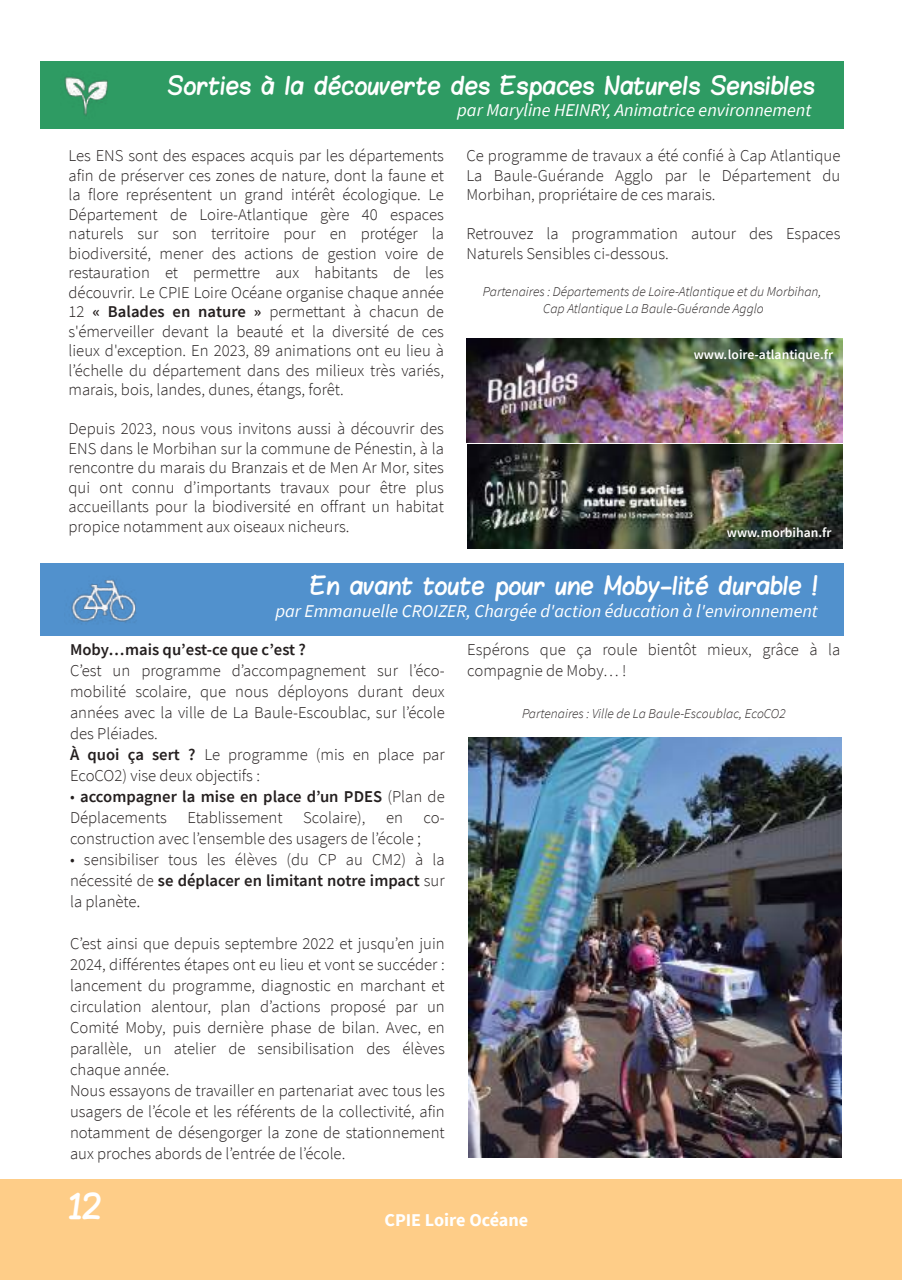
<style>
.page{position:relative;width:902px;height:1280px;background:#fff}
.page>*{position:absolute;margin:0;border:0;box-sizing:border-box;transform-origin:0 0}
.t1{font:27px "Blokletters Viltstift";color:#fff}
.t2{font:19.5px "Blokletters Viltstift";color:#fff}
.t3{font:italic 18px "Source Sans Pro";color:#fff}
.t4{font:700 18px "Source Sans Pro";color:#fff}
.t5{font:300 16.5px/19.5px "Source Sans Pro";color:#241f1f;text-align:justify}
.t6{font:600 16.5px "Source Sans Pro";color:#241f1f}
.t7{font:italic 300 13.5px/16.5px "Source Sans Pro";color:#241f1f;text-align:center}
.t8{font:600 13.5px "Source Sans Pro";color:#fff}
.s1{font-weight:600}
.s2{font-size:18px}
</style>
<div class="page">
<div style="left:0;top:1179px;width:901px;height:101px;background:#fecd88"></div>
<div style="left:40px;top:61px;width:802px;height:68px;background:#2e9b63"></div>
<img style="left:466px;top:339px;width:376px;height:103px">
<div style="left:40px;top:563px;width:803px;height:72px;background:#5191cd"></div>
<img style="left:468px;top:737px;width:373px;height:420px">
<img style="left:467px;top:445px;width:375px;height:104px">
<img style="left:64px;top:76px;width:44px;height:40px">
<img style="left:71px;top:579px;width:65px;height:45px">
<p class="t2" style="left:167px;top:75px;width:649px">Sorties à la découverte des Espaces Naturels Sensibles</p>
<p class="t3" style="left:457px;top:99px;width:355px">par Maryline HEINRY, Animatrice environnement</p>
<p class="t5" style="left:69px;top:146px;width:377px">Les ENS sont des espaces acquis par les départements afin de préserver ces zones de nature, dont la faune et la flore représentent un grand intérêt écologique. Le Département de Loire-Atlantique gère 40 espaces naturels sur son territoire pour en protéger la biodiversité, mener des actions de gestion voire de restauration et permettre aux habitants de les découvrir. Le CPIE Loire Océane organise chaque année 12 <span class="s1">« Balades en nature »</span> permettant à chacun de s'émerveiller devant la beauté et la diversité de ces lieux d'exception. En 2023, 89 animations ont eu lieu à l’échelle du département dans des milieux très variés, marais, bois, landes, dunes, étangs, forêt.</p>
<p class="t5" style="left:69px;top:419px;width:377px">Depuis 2023, nous vous invitons aussi à découvrir des ENS dans le Morbihan sur la commune de Pénestin, à la rencontre du marais du Branzais et de Men Ar Mor, sites qui ont connu d’importants travaux pour être plus accueillants pour la biodiversité en offrant un habitat propice notamment aux oiseaux nicheurs.</p>
<p class="t5" style="left:466px;top:146px;width:375px">Ce programme de travaux a été confié à Cap Atlantique La Baule-Guérande Agglo par le Département du Morbihan, propriétaire de ces marais.</p>
<p class="t5" style="left:466px;top:224px;width:375px">Retrouvez la programmation autour des Espaces<br>Naturels Sensibles ci-dessous.</p>
<p class="t7" style="left:483px;top:283px;width:340px">Partenaires : Départements de Loire-Atlantique et du Morbihan,<br>Cap Atlantique La Baule-Guérande Agglo</p>
<p class="t8" style="left:693px;top:345px;width:141px">www.loire-atlantique.fr</p>
<p class="t8" style="left:726px;top:523px;width:106px">www.morbihan.fr</p>
<p class="t2" style="left:310px;top:575px;width:509px">En avant toute pour une Moby-lité durable !</p>
<p class="t3" style="left:275px;top:599px;width:544px">par Emmanuelle CROIZER, Chargée d'action éducation à l'environnement</p>
<p class="t6" style="left:70px;top:639px;width:237px">Moby…mais qu’est-ce que c’est ?</p>
<p class="t5" style="left:70px;top:660px;width:376px;line-height:21px;text-align:left">C’est un programme d’accompagnement sur l’éco&shy;mobilité scolaire, que nous déployons durant deux années avec la ville de La Baule-Escoublac, sur l’école des Pléiades.<br><span class="s1">À quoi ça sert ?</span> Le programme (mis en place par EcoCO2) vise deux objectifs :</p>
<p class="t5" style="left:70px;top:786px;width:376px;line-height:21px">• <span class="s1">accompagner la mise en place d’un PDES</span> (Plan de Déplacements Etablissement Scolaire), en co&shy;construction avec l’ensemble des usagers de l’école <span class="s2">;</span></p>
<p class="t5" style="left:70px;top:849px;width:376px;line-height:21px">• sensibiliser tous les élèves (du CP au CM2) à la nécessité de <span class="s1">se déplacer en limitant notre impact</span> sur la planète<span class="s2">.</span></p>
<p class="t5" style="left:70px;top:933px;width:376px;line-height:21px;text-align:left">C’est ainsi que depuis septembre 2022 et jusqu’en juin 2024, différentes étapes ont eu lieu et vont se succéder : lancement du programme, diagnostic en marchant et circulation alentour, plan d’actions proposé par un Comité Moby, puis dernière phase de bilan. Avec, en parallèle, un atelier de sensibilisation des élèves chaque année.<br>Nous essayons de travailler en partenariat avec tous les usagers de l’école et les référents de la collectivité, afin notamment de désengorger la zone de stationnement aux proches abords de l’entrée de l’école.</p>
<p class="t5" style="left:467px;top:639px;width:374px;line-height:21px">Espérons que ça roule bientôt mieux, grâce à la compagnie de Moby… !</p>
<p class="t7" style="left:522px;top:705px;width:265px">Partenaires : Ville de La Baule-Escoublac, EcoCO2</p>
<h1 class="t1" style="left:69px;top:1192px;width:34px">12</h1>
<p class="t4" style="left:384px;top:1209px;width:145px">CPIE Loire Océane</p>
</div>
